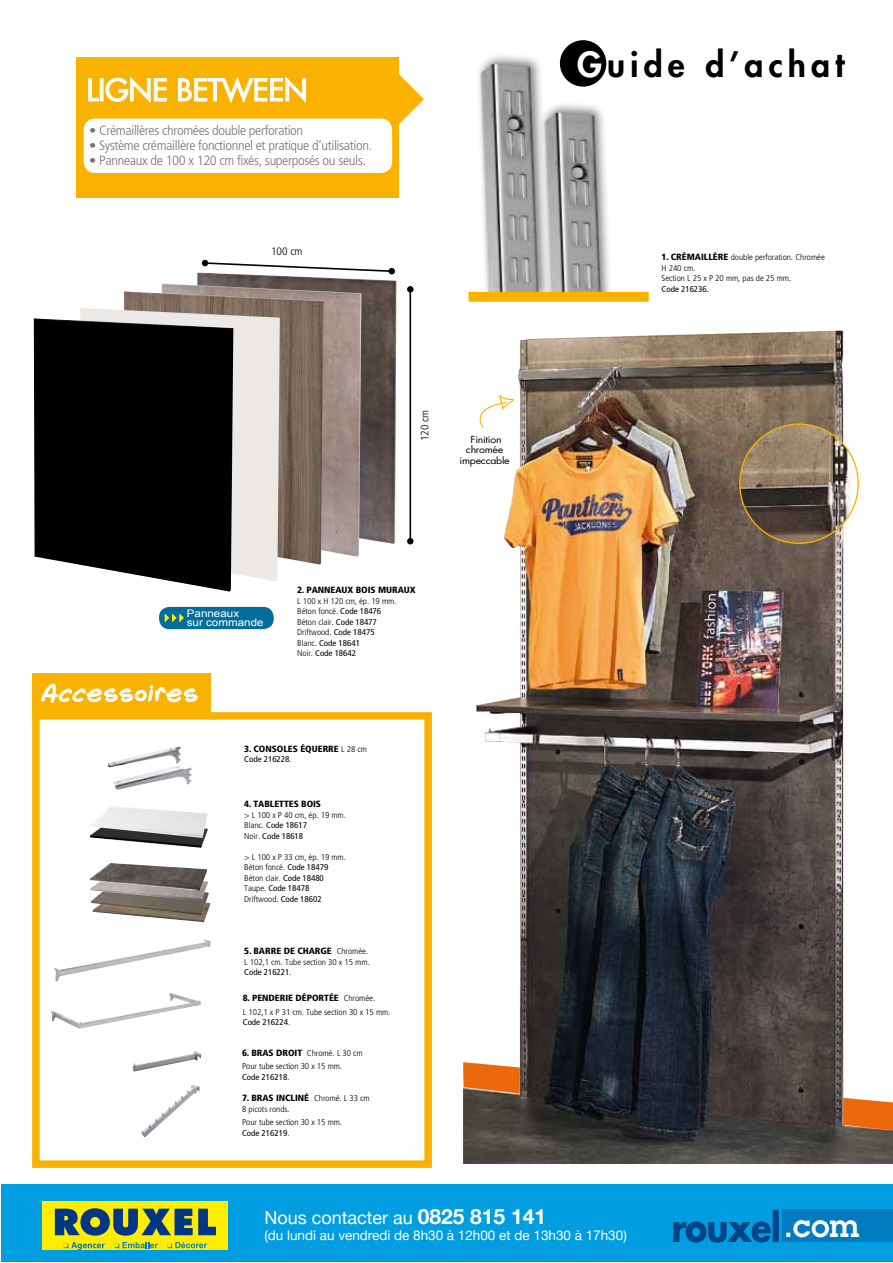
<style>
.page{position:relative;width:893px;height:1263px;background:#fff}
.page>*{position:absolute;margin:0;border:0;box-sizing:border-box;transform-origin:0 0}
.t1{font:700 38.7px "Futura";letter-spacing:-.025em;color:#004585;scale:.87 1}
.t2{font:800 33.75px "Futura";letter-spacing:.15em;color:#000}
.t3{font:29.7px "Futura";letter-spacing:.005em;color:#fff}
.t4{font:25.2px "Gemelli";letter-spacing:-.005em;color:#fff;scale:1.06 1}
.t5{font:18px "Helvetica Neue";color:#fff}
.t6{font:13.5px "Helvetica Neue";color:#fff}
.t7{font:300 condensed 13.35px "Frutiger";letter-spacing:-.025em;color:#757577;scale:1.07 1}
.t8{font:300 condensed 10.8px "Frutiger";letter-spacing:-.005em;color:#000;scale:1.07 1}
.t9{font:10.35px/8.2px "Arial";color:#fff;scale:1.13 1}
.t10{font:9.45px/10.5px "Futura";letter-spacing:-.025em;color:#000;text-align:center;scale:1.11 1}
.t11{font:900 condensed 9px "Frutiger";letter-spacing:-.005em;color:#000;scale:1.06 1}
.t12{font:300 condensed 8.4px/10.5px "Frutiger";letter-spacing:-.005em;color:#000;scale:1.08 1}
.t13{font:condensed 8.4px "Frutiger";letter-spacing:-.005em;color:#000;scale:1.08 1}
.s1{font-weight:400}
.s2{font-weight:300;font-size:8.4px}
.s3{font-weight:300}
.s4{font-weight:900;font-size:9px}
.s5{color:#fff}
.s6{font-weight:700;font-size:21px}
.s7{font-family:"Lubalin Graph";font-weight:600;font-size:30.75px;color:#fff}
</style>
<div class="page">
<img style="left:463px;top:331px;width:430px;height:833px">
<div style="left:32px;top:712px;width:400px;height:456px;border:8px solid #f9b200"></div>
<img style="left:141px;top:1085px;width:59px;height:52px">
<img style="left:133px;top:1051px;width:68px;height:20px">
<img style="left:54px;top:939px;width:156px;height:43px">
<img style="left:108px;top:746px;width:83px;height:44px">
<img style="left:96px;top:828px;width:112px;height:20px">
<img style="left:90px;top:806px;width:117px;height:32px">
<img style="left:127px;top:903px;width:83px;height:19px">
<img style="left:91px;top:892px;width:118px;height:23px">
<img style="left:90px;top:881px;width:118px;height:20px">
<img style="left:90px;top:863px;width:117px;height:27px">
<img style="left:51px;top:992px;width:150px;height:37px">
<div style="left:32px;top:674px;width:179px;height:41px;background:#f9b200"></div>
<svg style="left:42px;top:684px;width:156px;height:19px"></svg>
<div style="left:159px;top:607px;width:115px;height:22px;background:#006d9b;border-radius:10px"></div>
<svg style="left:165px;top:613px;width:19px;height:9px"></svg>
<img style="left:197px;top:272px;width:200px;height:272px">
<img style="left:162px;top:284px;width:199px;height:273px">
<img style="left:124px;top:291px;width:199px;height:274px">
<img style="left:80px;top:308px;width:200px;height:273px">
<img style="left:34px;top:318px;width:199px;height:274px">
<hr style="left:409px;top:289px;width:2px;height:252px;background:#000">
<div style="left:407px;top:286px;width:7px;height:7px;background:#000;border-radius:50%"></div>
<div style="left:407px;top:538px;width:7px;height:6px;background:#000;border-radius:50%"></div>
<div style="left:388px;top:268px;width:7px;height:6px;background:#000;border-radius:50%"></div>
<svg style="left:202px;top:260px;width:191px;height:13px"></svg>
<div style="left:474px;top:52px;width:77px;height:240px;background:#000;opacity:.5"></div>
<img style="left:480px;top:64px;width:59px;height:228px">
<div style="left:538px;top:101px;width:77px;height:191px;background:#000;opacity:.5"></div>
<img style="left:544px;top:112px;width:57px;height:180px">
<div style="left:468px;top:292px;width:181px;height:10px;background:#f9b200"></div>
<img style="left:740px;top:424px;width:118px;height:119px;border-radius:59px">
<svg style="left:468px;top:393px;width:47px;height:35px"></svg>
<svg style="left:399px;top:74px;width:25px;height:50px"></svg>
<div style="left:77px;top:58px;width:322px;height:140px;background:#f9b200"></div>
<div style="left:85px;top:119px;width:306px;height:53px;background:#fff;border-radius:11px"></div>
<div style="left:84px;top:119px;width:308px;height:54px;border:2px solid #fff;border-radius:11px"></div>
<svg style="left:88px;top:78px;width:11px;height:24px"></svg>
<div style="left:100px;top:78px;width:4px;height:23px;border:1px solid #fff"></div>
<svg style="left:105px;top:76px;width:62px;height:27px"></svg>
<svg style="left:178px;top:76px;width:128px;height:27px"></svg>
<div style="left:560px;top:40px;width:46px;height:47px;background:#000;border-radius:50%"></div>
<div style="left:1px;top:1184px;width:891px;height:78px;background:#009ee0"></div>
<div style="left:43px;top:1201px;width:185px;height:49px;background:#ffed00"></div>
<svg style="left:55px;top:1208px;width:161px;height:28px"></svg>
<svg style="left:115px;top:1242px;width:43px;height:6px"></svg>
<svg style="left:167px;top:1242px;width:40px;height:6px"></svg>
<svg style="left:64px;top:1242px;width:41px;height:8px"></svg>
<div style="left:782px;top:1209px;width:111px;height:32px;background:#007bc0"></div>
<h3 class="t3" style="left:87px;top:71px;width:222px">LIGNE BETWEEN</h3>
<h3 class="t7" style="left:89px;top:123px;width:202px">• Crémaillères chromées double perforation</h3>
<h3 class="t7" style="left:89px;top:138px;width:266px">• Système crémaillère fonctionnel et pratique d’utilisation.</h3>
<h3 class="t7" style="left:89px;top:153px;width:260px">• Panneaux de 100 x 120 cm fixés, superposés ou seuls.</h3>
<p class="t8" style="left:271px;top:245px;width:31px">100 cm</p>
<p class="t8" style="left:418px;top:441px;width:31px;rotate:-90deg">120 cm</p>
<p class="t10" style="left:460px;top:434px;width:46px">Finition chromée impeccable</p>
<p class="t9" style="left:187px;top:610px;width:70px">Panneaux<br>sur commande</p>
<h3 class="t4" style="left:42px;top:678px;width:150px">Accessoires</h3>
<p class="t11" style="left:297px;top:585px;width:113px">2. PANNEAUX BOIS MURAUX</p>
<p class="t12" style="left:297px;top:596px;width:93px">L 100 x H 120 cm, ép. 19 mm.<br>Béton foncé. <span class="s1">Code 18476<br></span>Béton clair. <span class="s1">Code 18477<br></span>Driftwood. <span class="s1">Code 18475<br></span>Blanc. <span class="s1">Code 18641<br></span>Noir. <span class="s1">Code 18642</span></p>
<p class="t11" style="left:244px;top:743px;width:117px">3. CONSOLES ÉQUERRE <span class="s2">L 28 cm</span></p>
<p class="t13" style="left:244px;top:755px;width:45px">Code 216228<span class="s3">.</span></p>
<p class="t11" style="left:244px;top:799px;width:74px">4. TABLETTES BOIS</p>
<p class="t12" style="left:244px;top:810px;width:96px">&gt; L 100 x P 40 cm, ép. 19 mm.<br>Blanc. <span class="s1">Code 18617<br></span>Noir. <span class="s1">Code 18618</span></p>
<p class="t12" style="left:244px;top:852px;width:96px">&gt; L 100 x P 33 cm, ép. 19 mm.<br>Béton foncé. <span class="s1">Code 18479<br></span>Béton clair. <span class="s1">Code 18480<br></span>Taupe. <span class="s1">Code 18478<br></span>Driftwood. <span class="s1">Code 18602</span></p>
<p class="t11" style="left:244px;top:945px;width:118px">5. BARRE DE CHARGE <span class="s2">Chromée.</span></p>
<p class="t12" style="left:244px;top:956px;width:118px">L 102,1 cm. Tube section 30 x 15 mm.<br><span class="s1">Code 216221</span>.</p>
<p class="t11" style="left:243px;top:993px;width:126px">8. PENDERIE DÉPORTÉE <span class="s2">Chromée.</span></p>
<p class="t12" style="left:243px;top:1007px;width:138px">L 102,1 x P 31 cm. Tube section 30 x 15 mm.<br><span class="s1">Code 216224</span>.</p>
<p class="t12" style="left:242px;top:1046px;width:113px;line-height:13.5px"><span class="s4">6. BRAS DROIT</span> Chromé. L 30 cm<br>Pour tube section 30 x 15 mm.</p>
<p class="t13" style="left:242px;top:1072px;width:45px">Code 216218<span class="s3">.</span></p>
<p class="t11" style="left:242px;top:1093px;width:122px">7. BRAS INCLINÉ <span class="s2">Chromé. L 33 cm</span></p>
<p class="t12" style="left:242px;top:1102px;width:94px;line-height:13.5px">8 picots ronds.<br>Pour tube section 30 x 15 mm.</p>
<p class="t13" style="left:242px;top:1128px;width:45px">Code 216219<span class="s3">.</span></p>
<h2 class="t2" style="left:577px;top:42px;width:269px"><span class="s5">G</span>uide d’achat</h2>
<p class="t12" style="left:662px;top:252px;width:153px"><span class="s4">1. CRÉMAILLÈRE</span> double perforation. Chromée<br>H 240 cm.<br>Section L 25 x P 20 mm, pas de 25 mm.</p>
<p class="t13" style="left:662px;top:284px;width:45px">Code 216236.</p>
<h3 class="t5" style="left:264px;top:1207px;width:283px">Nous contacter au <span class="s6">0825 815 141</span></h3>
<h3 class="t6" style="left:264px;top:1227px;width:364px">(du lundi au vendredi de 8h30 à 12h00 et de 13h30 à 17h30)</h3>
<h1 class="t1" style="left:671px;top:1200px;width:218px">rouxel<span class="s7">.com</span></h1>
</div>
